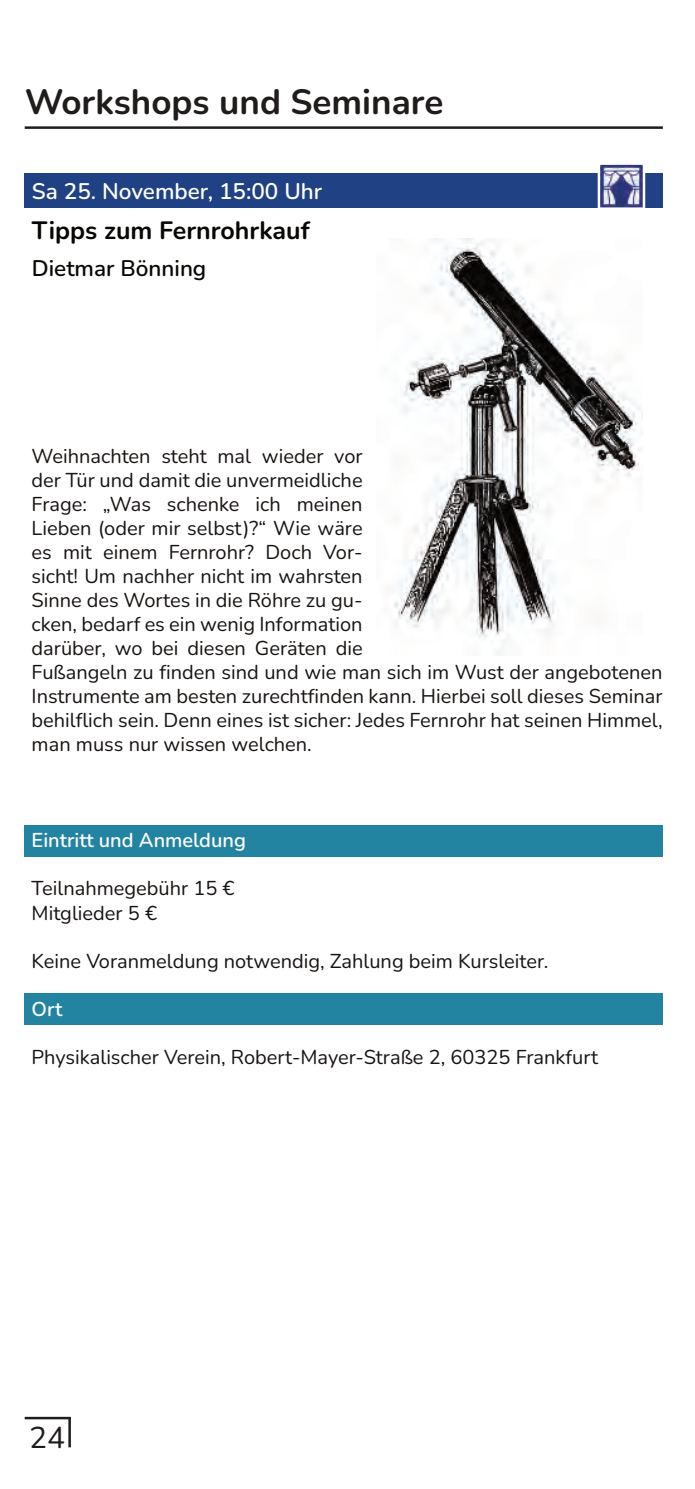
<style>
.page{position:relative;width:695px;height:1489px;background:#fff}
.page>*{position:absolute;margin:0;border:0;box-sizing:border-box;transform-origin:0 0}
.t1{font:700 35px "Nunito";color:#211c1c}
.t2{font:30px "Nunito";color:#211c1c}
.t3{font:700 25px "Nunito";color:#080704}
.t4{font:600 22.5px "Nunito";color:#fff}
.t5{font:600 22.5px "Nunito";color:#080704}
.t6{font:20px/24px "Nunito";color:#181412}
.t7{font:600 20px "Nunito";color:#fff}
</style>
<div class="page">
<hr style="left:25px;top:1416px;width:46px;height:3px;background:#211c1c">
<hr style="left:25px;top:126px;width:637px;height:3px;background:#211c1c">
<hr style="left:68px;top:1417px;width:3px;height:30px;background:#211c1c">
<img style="left:394px;top:239px;width:248px;height:416px">
<div style="left:25px;top:825px;width:637px;height:31px;background:#2384a1"></div>
<div style="left:25px;top:993px;width:637px;height:31px;background:#2384a1"></div>
<div style="left:25px;top:173px;width:638px;height:34px;background:#204284"></div>
<svg style="left:597px;top:164px;width:48px;height:44px;background:#888db3"></svg>
<h1 class="t1" style="left:25px;top:78px;width:420px">Workshops und Seminare</h1>
<h1 class="t1" style="left:25px;top:78px;width:184px">VHS-Kurse</h1>
<p class="t4" style="left:32px;top:176px;width:292px">Sa 25. November, 15:00 Uhr</p>
<p class="t3" style="left:32px;top:214px;width:279px">Tipps zum Fernrohrkauf</p>
<p class="t5" style="left:32px;top:253px;width:176px">Dietmar Bönning</p>
<p class="t6" style="left:32px;top:444px;width:632px">Weihnachten steht mal wieder vor<br>der Tür und damit die unvermeidliche<br>Frage: „Was schenke ich meinen<br>Lieben (oder mir selbst)?“ Wie wäre<br>es mit einem Fernrohr? Doch Vor-<br>sicht! Um nachher nicht im wahrsten<br>Sinne des Wortes in die Röhre zu gu-<br>cken, bedarf es ein wenig Information<br>darüber, wo bei diesen Geräten die<br>Fußangeln zu finden sind und wie man sich im Wust der angebotenen Instrumente am besten zurechtfinden kann. Hierbei soll dieses Seminar behilflich sein. Denn eines ist sicher: Jedes Fernrohr hat seinen Himmel, man muss nur wissen welchen.</p>
<p class="t7" style="left:32px;top:827px;width:216px">Eintritt und Anmeldung</p>
<p class="t6" style="left:32px;top:876px;width:204px">Teilnahmegebühr 15 €<br>Mitglieder 5 €</p>
<p class="t6" style="left:32px;top:948px;width:518px">Keine Voranmeldung notwendig, Zahlung beim Kursleiter.</p>
<p class="t7" style="left:32px;top:995px;width:32px">Ort</p>
<p class="t6" style="left:32px;top:1044px;width:568px">Physikalischer Verein, Robert-Mayer-Straße 2, 60325 Frankfurt</p>
<h2 class="t2" style="left:29px;top:1417px;width:38px">24</h2>
</div>
